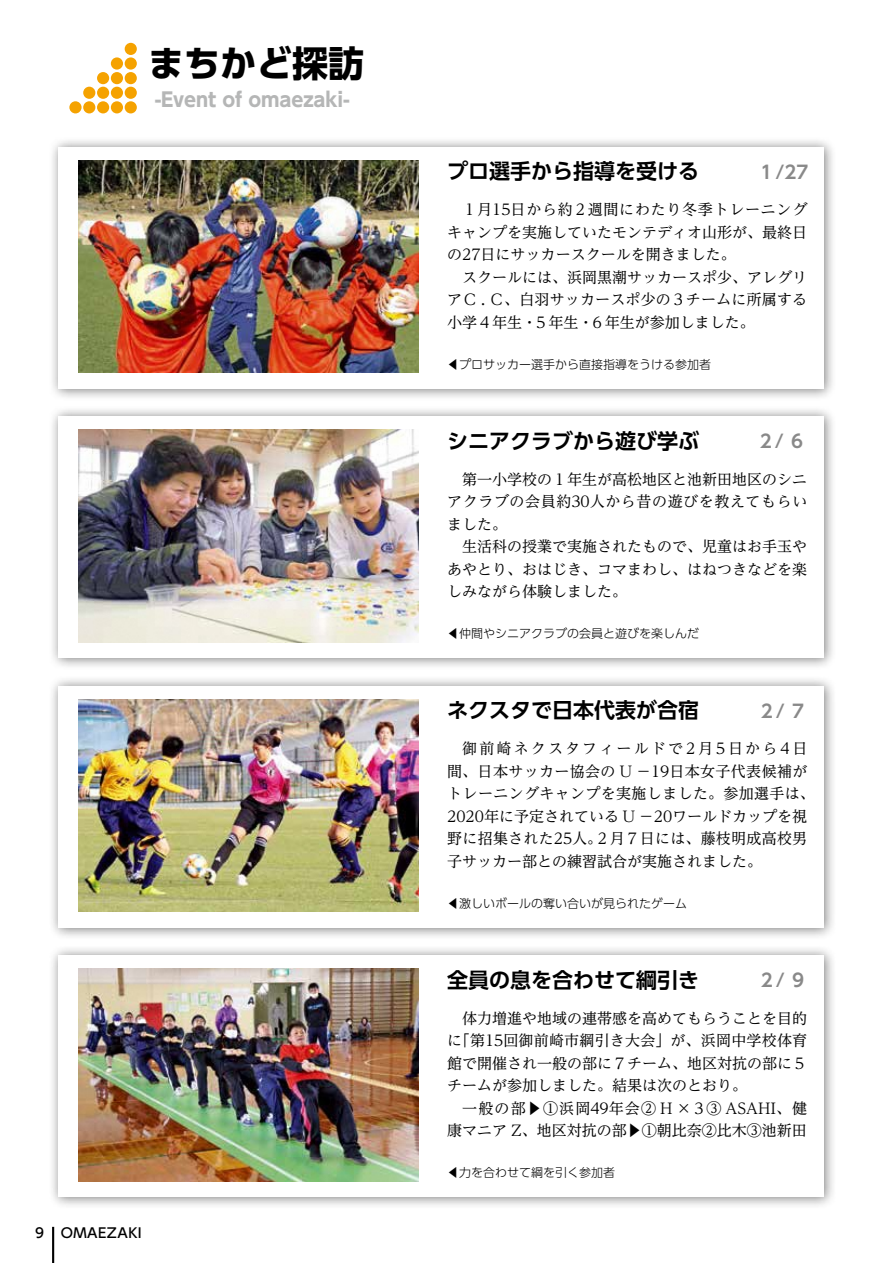
<style>
.page{position:relative;width:893px;height:1263px;background:#fff}
.page>*{position:absolute;margin:0;border:0;box-sizing:border-box;transform-origin:0 0}
.t1{font:700 36px "UD Shin Go Pro";color:#000}
.t2{font:700 21px "UD Shin Go Pro De";color:#000}
.t3{font:700 19.5px "UD Shin Go Pro";letter-spacing:-.005em;color:#b5b6b6}
.t4{font:700 18px "UD Shin Go Pro De";color:#898989}
.t5{font:15px/22.5px "UD Reimin Pro";color:#000;text-align:justify}
.t6{font:500 13.5px "UD Shin Go Pro";letter-spacing:.035em;color:#000}
.t7{font:300 12px "UD Shin Go Pro";color:#000}
</style>
<div class="page">
<svg style="left:69px;top:57px;width:68px;height:56px"></svg>
<div style="left:125px;top:43px;width:12px;height:12px;background:#f5a200;border-radius:50%"></div>
<div style="left:48px;top:945px;width:788px;height:265px;background:#000;opacity:.5"></div>
<div style="left:58px;top:955px;width:766px;height:242px;background:#fff"></div>
<img style="left:79px;top:969px;width:340px;height:212px">
<div style="left:48px;top:136px;width:788px;height:265px;background:#000;opacity:.5"></div>
<div style="left:58px;top:147px;width:766px;height:242px;background:#fff"></div>
<img style="left:79px;top:160px;width:340px;height:213px">
<div style="left:48px;top:406px;width:788px;height:265px;background:#000;opacity:.5"></div>
<div style="left:58px;top:416px;width:766px;height:242px;background:#fff"></div>
<img style="left:79px;top:430px;width:340px;height:212px">
<div style="left:48px;top:675px;width:788px;height:265px;background:#000;opacity:.5"></div>
<div style="left:58px;top:686px;width:766px;height:241px;background:#fff"></div>
<img style="left:79px;top:699px;width:340px;height:213px">
<hr style="left:52px;top:1227px;width:2px;height:36px;background:#000">
<h1 class="t1" style="left:148px;top:34px;width:217px">まちかど探訪</h1>
<h3 class="t3" style="left:155px;top:84px;width:197px">-Event of omaezaki-</h3>
<p class="t6" style="left:35px;top:1221px;width:10px">9</p>
<p class="t6" style="left:61px;top:1221px;width:83px">OMAEZAKI</p>
<h2 class="t2" style="left:447px;top:154px;width:253px">プロ選手から指導を受ける</h2>
<p class="t4" style="left:757px;top:157px;width:52px">１/27</p>
<p class="t5" style="left:447px;top:198px;width:362px;text-indent:15px">１月15日から約２週間にわたり冬季トレーニングキャンプを実施していたモンテディオ山形が、最終日の27日にサッカースクールを開きました。</p>
<p class="t5" style="left:462px;top:265px;width:346px">スクールには、浜岡黒潮サッカースポ少、アレグリ</p>
<p class="t5" style="left:447px;top:288px;width:361px">アＣ Ｃ. 、白羽サッカースポ少の３チームに所属する</p>
<p class="t5" style="left:590px;top:310px;width:166px">６年生が参加しました。</p>
<p class="t5" style="left:447px;top:310px;width:91px">小学４年生・</p>
<p class="t5" style="left:534px;top:310px;width:61px">５年生・</p>
<p class="t7" style="left:447px;top:354px;width:265px">◀プロサッカー選手から直接指導をうける参加者</p>
<h2 class="t2" style="left:447px;top:423px;width:253px">シニアクラブから遊び学ぶ</h2>
<p class="t4" style="left:757px;top:426px;width:51px">２/６</p>
<p class="t5" style="left:447px;top:467px;width:362px;text-indent:15px">第一小学校の１年生が高松地区と池新田地区のシニアクラブの会員約30人から昔の遊びを教えてもらいました。</p>
<p class="t5" style="left:447px;top:535px;width:361px;text-indent:15px">生活科の授業で実施されたもので、児童はお手玉やあやとり、おはじき、コマまわし、はねつきなどを楽しみながら体験しました。</p>
<p class="t7" style="left:447px;top:624px;width:253px">◀仲間やシニアクラブの会員と遊びを楽しんだ</p>
<h2 class="t2" style="left:447px;top:693px;width:253px">ネクスタで日本代表が合宿</h2>
<p class="t4" style="left:758px;top:696px;width:51px">２/７</p>
<p class="t5" style="left:447px;top:737px;width:369px;text-align:left;text-indent:15px">御前崎ネクスタフィールドで２月５日から４日間、日本サッカー協会の U －19日本女子代表候補がトレーニングキャンプを実施しました。参加選手は、<br>2020年に予定されている U －20ワールドカップを視野に招集された25人２。月７日には、藤枝明成高校男子サッカー部との練習試合が実施されました。</p>
<p class="t7" style="left:447px;top:893px;width:241px">◀激しいボールの奪い合いが見られたゲーム</p>
<h2 class="t2" style="left:447px;top:962px;width:253px">全員の息を合わせて綱引き</h2>
<p class="t4" style="left:758px;top:965px;width:51px">２/９</p>
<p class="t5" style="left:462px;top:1006px;width:346px">体力増進や地域の連帯感を高めてもらうことを目的</p>
<p class="t5" style="left:447px;top:1029px;width:361px">「に第15回御前崎市綱引き大会」が、浜岡中学校体育館で開催され一般の部に７チーム、地区対抗の部に５チームが参加しました。結果は次のとおり。</p>
<p class="t5" style="left:447px;top:1096px;width:361px;text-align:right">一般の部▶①浜岡49年会② H ×３③ ASAHI、健康マニア Z、地区対抗の部▶①朝比奈②比木③池新田</p>
<p class="t7" style="left:447px;top:1163px;width:169px">◀力を合わせて綱を引く参加者</p>
</div>
